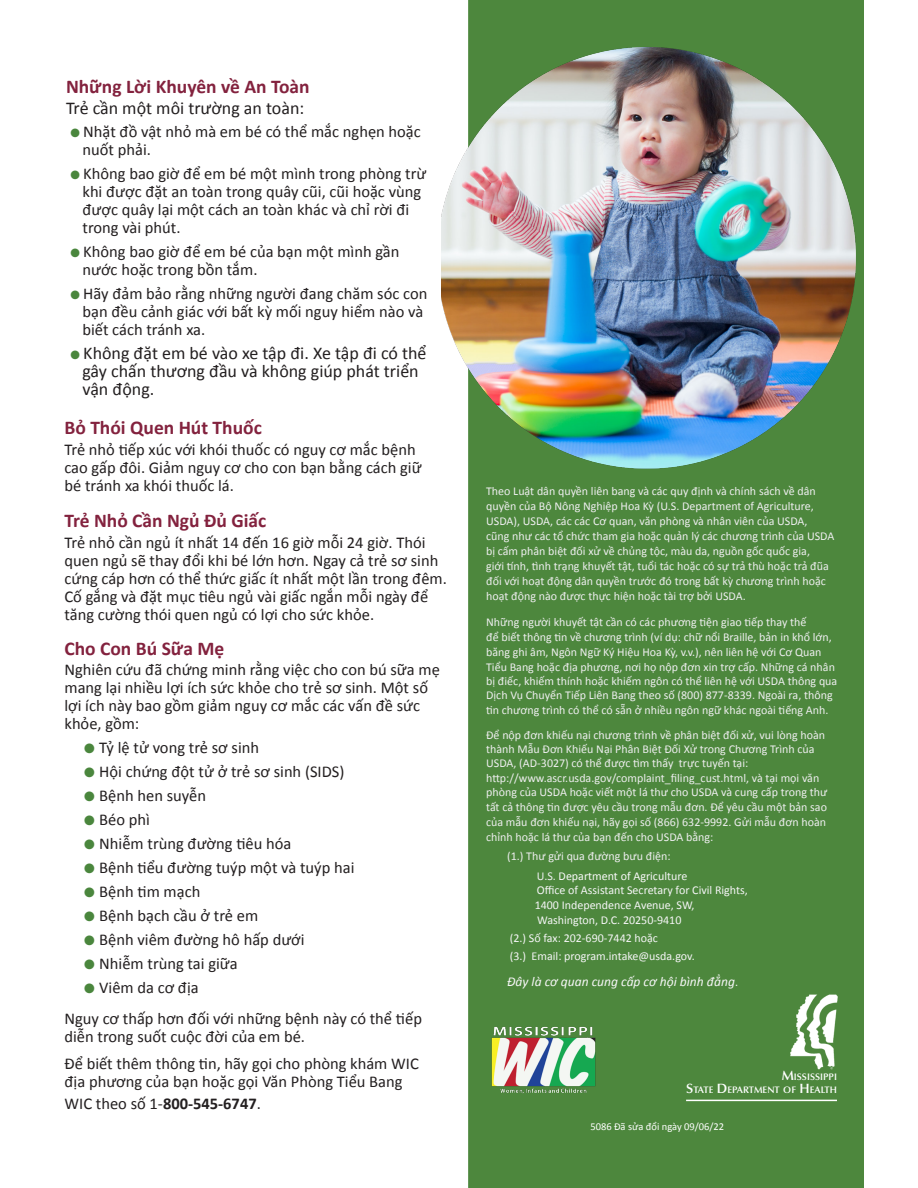
<style>
.page{position:relative;width:918px;height:1188px;background:#fff}
.page>*{position:absolute;margin:0;border:0;box-sizing:border-box;transform-origin:0 0}
.t1{font:700 19.5px "Calibri";color:#83223e}
.t2{font:18px "Calibri";color:#231f20}
.t3{font:16.5px "Calibri";color:#231f20}
.t4{font:italic 13.5px "Calibri";color:#f7f7f8}
.t5{font:12px/15px "Calibri";color:#eeeeef}
.t6{font:12px "Calibri";color:#f5f5f6}
.t7{font:12px "Calibri";color:#fafafa}
.t8{font:10.5px "Calibri";color:#fff}
.t9{font:600 9.45px "Optima";color:#fff}
.s1{color:#4a863d}
.s2{font-weight:700}
.s3{color:#eeeeef}
.s4{color:#f5f5f6}
.s5{font-style:normal;font-size:12px}
.s6{font-size:13.5px}
</style>
<div class="page">
<div style="left:468px;top:0;width:396px;height:1188px;background:#4d873d"></div>
<img style="left:491px;top:1018px;width:105px;height:84px">
<img style="left:789px;top:991px;width:49px;height:80px">
<hr style="left:686px;top:1100px;width:151px;height:1px;background:#fff">
<img style="left:441px;top:25px;width:423px;height:457px">
<p class="t1" style="left:66px;top:74px;width:245px">Những Lời Khuyên về An Toàn</p>
<p class="t2" style="left:66px;top:97px;width:240px">Trẻ cần một môi trường an toàn:</p>
<p class="t3" style="left:70px;top:121px;width:352px"><span class="s1">●</span> Nhặt đồ vật nhỏ mà em bé có thể mắc nghẹn hoặc</p>
<p class="t3" style="left:82px;top:139px;width:70px">nuốt phải.</p>
<p class="t3" style="left:70px;top:163px;width:357px"><span class="s1">●</span> Không bao giờ để em bé một mình trong phòng trừ</p>
<p class="t3" style="left:82px;top:181px;width:340px">khi được đặt an toàn trong quây cũi, cũi hoặc vùng</p>
<p class="t3" style="left:82px;top:199px;width:328px">được quây lại một cách an toàn khác và chỉ rời đi</p>
<p class="t3" style="left:82px;top:217px;width:100px">trong vài phút.</p>
<p class="t3" style="left:70px;top:241px;width:330px"><span class="s1">●</span> Không bao giờ để em bé của bạn một mình gần</p>
<p class="t3" style="left:82px;top:259px;width:177px">nước hoặc trong bồn tắm.</p>
<p class="t3" style="left:70px;top:283px;width:358px"><span class="s1">●</span> Hãy đảm bảo rằng những người đang chăm sóc con</p>
<p class="t3" style="left:82px;top:301px;width:342px">bạn đều cảnh giác với bất kỳ mối nguy hiểm nào và</p>
<p class="t3" style="left:82px;top:319px;width:124px">biết cách tránh xa.</p>
<p class="t2" style="left:70px;top:341px;width:358px"><span class="s1">●</span> Không đặt em bé vào xe tập đi. Xe tập đi có thể</p>
<p class="t2" style="left:83px;top:359px;width:338px">gây chấn thương đầu và không giúp phát triển</p>
<p class="t2" style="left:82px;top:377px;width:73px">vận động.</p>
<p class="t1" style="left:64px;top:415px;width:199px">Bỏ Thói Quen Hút Thuốc</p>
<p class="t3" style="left:64px;top:439px;width:353px">Trẻ nhỏ tiếp xúc với khói thuốc có nguy cơ mắc bệnh</p>
<p class="t3" style="left:64px;top:457px;width:359px">cao gấp đôi. Giảm nguy cơ cho con bạn bằng cách giữ</p>
<p class="t3" style="left:64px;top:475px;width:171px">bé tránh xa khói thuốc lá.</p>
<p class="t1" style="left:64px;top:508px;width:203px">Trẻ Nhỏ Cần Ngủ Đủ Giấc</p>
<p class="t3" style="left:64px;top:532px;width:363px">Trẻ nhỏ cần ngủ ít nhất 14 đến 16 giờ mỗi 24 giờ. Thói</p>
<p class="t3" style="left:64px;top:550px;width:375px">quen ngủ sẽ thay đổi khi bé lớn hơn. Ngay cả trẻ sơ sinh</p>
<p class="t3" style="left:64px;top:568px;width:384px">cứng cáp hơn có thể thức giấc ít nhất một lần trong đêm.</p>
<p class="t3" style="left:64px;top:586px;width:365px">Cố gắng và đặt mục tiêu ngủ vài giấc ngắn mỗi ngày để</p>
<p class="t3" style="left:64px;top:604px;width:311px">tăng cường thói quen ngủ có lợi cho sức khỏe.</p>
<p class="t1" style="left:64px;top:636px;width:161px">Cho Con Bú Sữa Mẹ</p>
<p class="t3" style="left:64px;top:659px;width:377px">Nghiên cứu đã chứng minh rằng việc cho con bú sữa mẹ</p>
<p class="t3" style="left:64px;top:677px;width:365px">mang lại nhiều lợi ích sức khỏe cho trẻ sơ sinh. Một số</p>
<p class="t3" style="left:64px;top:695px;width:357px">lợi ích này bao gồm giảm nguy cơ mắc các vấn đề sức</p>
<p class="t3" style="left:64px;top:713px;width:76px">khỏe, gồm:</p>
<p class="t3" style="left:84px;top:737px;width:177px"><span class="s1">●</span> Tỷ lệ tử vong trẻ sơ sinh</p>
<p class="t3" style="left:84px;top:761px;width:262px"><span class="s1">●</span> Hội chứng đột tử ở trẻ sơ sinh (SIDS)</p>
<p class="t3" style="left:84px;top:785px;width:124px"><span class="s1">●</span> Bệnh hen suyễn</p>
<p class="t3" style="left:84px;top:809px;width:67px"><span class="s1">●</span> Béo phì</p>
<p class="t3" style="left:84px;top:833px;width:209px"><span class="s1">●</span> Nhiễm trùng đường tiêu hóa</p>
<p class="t3" style="left:84px;top:857px;width:272px"><span class="s1">●</span> Bệnh tiểu đường tuýp một và tuýp hai</p>
<p class="t3" style="left:84px;top:881px;width:118px"><span class="s1">●</span> Bệnh tim mạch</p>
<p class="t3" style="left:84px;top:905px;width:176px"><span class="s1">●</span> Bệnh bạch cầu ở trẻ em</p>
<p class="t3" style="left:84px;top:929px;width:222px"><span class="s1">●</span> Bệnh viêm đường hô hấp dưới</p>
<p class="t3" style="left:84px;top:953px;width:155px"><span class="s1">●</span> Nhiễm trùng tai giữa</p>
<p class="t3" style="left:84px;top:977px;width:116px"><span class="s1">●</span> Viêm da cơ địa</p>
<p class="t3" style="left:64px;top:1008px;width:359px">Nguy cơ thấp hơn đối với những bệnh này có thể tiếp</p>
<p class="t3" style="left:64px;top:1026px;width:242px">diễn trong suốt cuộc đời của em bé.</p>
<p class="t3" style="left:64px;top:1053px;width:356px">Để biết thêm thông tin, hãy gọi cho phòng khám WIC</p>
<p class="t3" style="left:64px;top:1071px;width:340px">địa phương của bạn hoặc gọi Văn Phòng Tiểu Bang</p>
<p class="t3" style="left:64px;top:1093px;width:198px">WIC theo số 1-<span class="s2">800-545-6747</span>.</p>
<p class="t5" style="left:486px;top:484px;width:331px">Theo Luật dân quyền liên bang và các quy định và chính sách về dân quyền của Bộ Nông Nghiệp Hoa Kỳ (U.S. Department of Agriculture,</p>
<p class="t5" style="left:486px;top:514px;width:323px">USDA), USDA, các các Cơ quan, văn phòng và nhân viên của USDA,</p>
<p class="t5" style="left:486px;top:529px;width:350px">cũng như các tổ chức tham gia hoặc quản lý các chương trình của USDA</p>
<p class="t5" style="left:486px;top:544px;width:325px">bị cấm phân biệt đối xử về chủng tộc, màu da, nguồn gốc quốc gia,</p>
<p class="t5" style="left:486px;top:559px;width:344px">giới tính, tình trạng khuyết tật, tuổi tác hoặc có sự trả thù hoặc trả đũa</p>
<p class="t5" style="left:486px;top:574px;width:341px">đối với hoạt động dân quyền trước đó trong bất kỳ chương trình hoặc</p>
<p class="t5" style="left:486px;top:589px;width:261px">hoạt động nào được thực hiện hoặc tài trợ bởi USDA.</p>
<p class="t5" style="left:486px;top:614px;width:322px">Những người khuyết tật cần có các phương tiện giao tiếp thay thế</p>
<p class="t5" style="left:486px;top:629px;width:347px">để biết thông tin về chương trình (ví dụ: chữ nổi Braille, bản in khổ lớn,</p>
<p class="t5" style="left:486px;top:644px;width:337px">băng ghi âm, Ngôn Ngữ Ký Hiệu Hoa Kỳ, v.v.), nên liên hệ với Cơ Quan</p>
<p class="t5" style="left:486px;top:659px;width:350px">Tiểu Bang hoặc địa phương, nơi họ nộp đơn xin trợ cấp. Những cá nhân</p>
<p class="t5" style="left:486px;top:673px;width:353px">bị điếc, khiếm thính hoặc khiếm ngôn có thể liên hệ với USDA thông qua</p>
<p class="t5" style="left:486px;top:688px;width:348px">Dịch Vụ Chuyển Tiếp Liên Bang theo số (800) 877-8339. Ngoài ra, thông</p>
<p class="t5" style="left:486px;top:702px;width:344px">tin chương trình có thể có sẵn ở nhiều ngôn ngữ khác ngoài tiếng Anh.</p>
<p class="t5" style="left:486px;top:727px;width:341px">Để nộp đơn khiếu nại chương trình về phân biệt đối xử, vui lòng hoàn</p>
<p class="t5" style="left:486px;top:742px;width:330px">thành Mẫu Đơn Khiếu Nại Phân Biệt Đối Xử trong Chương Trình của</p>
<p class="t5" style="left:486px;top:756px;width:264px">USDA, (AD-3027) có thể được tìm thấy trực tuyến tại:</p>
<p class="t5" style="left:486px;top:771px;width:343px;line-height:14.4px">http://www.ascr.usda.gov/complaint_filing_cust.html, và tại mọi văn phòng của USDA hoặc viết một lá thư cho USDA và cung cấp trong thư</p>
<p class="t5" style="left:486px;top:799px;width:342px">tất cả thông tin được yêu cầu trong mẫu đơn. Để yêu cầu một bản sao</p>
<p class="t5" style="left:486px;top:814px;width:341px">của mẫu đơn khiếu nại, hãy gọi số (866) 632-9992. Gửi mẫu đơn hoàn</p>
<p class="t5" style="left:486px;top:829px;width:229px">chỉnh hoặc lá thư của bạn đến cho USDA bằng:</p>
<p class="t5" style="left:507px;top:849px;width:165px">(1.) Thư gửi qua đường bưu điện:</p>
<p class="t7" style="left:537px;top:868px;width:152px"><span class="s3">U.S.</span> Department of Agricul<span class="s4">ture</span></p>
<p class="t6" style="left:537px;top:882px;width:213px">Office of Assistant Secretary for Civil Rights,</p>
<p class="t6" style="left:535px;top:897px;width:161px">1400 Independence Avenue, SW,</p>
<p class="t6" style="left:537px;top:912px;width:146px">Washington, D.C. 20250-9410</p>
<p class="t6" style="left:510px;top:930px;width:150px">(2.) Số fax: 202-690-7442 hoặc</p>
<p class="t6" style="left:510px;top:948px;width:186px">(3.) Email: program.intake@usda.gov.</p>
<p class="t4" style="left:507px;top:973px;width:232px">Đây là cơ quan cung cấp cơ hội bình đẳng<span class="s5">.</span></p>
<p class="t9" style="left:782px;top:1071px;width:57px"><span class="s6">M</span>ISSISSIPPI</p>
<p class="t9" style="left:686px;top:1085px;width:151px"><span class="s6">S</span>TATE <span class="s6">D</span>EPARTMENT OF <span class="s6">H</span>EALTH</p>
<p class="t8" style="left:590px;top:1120px;width:135px">5086 Đã sửa đổi ngày 09/06/22</p>
</div>
